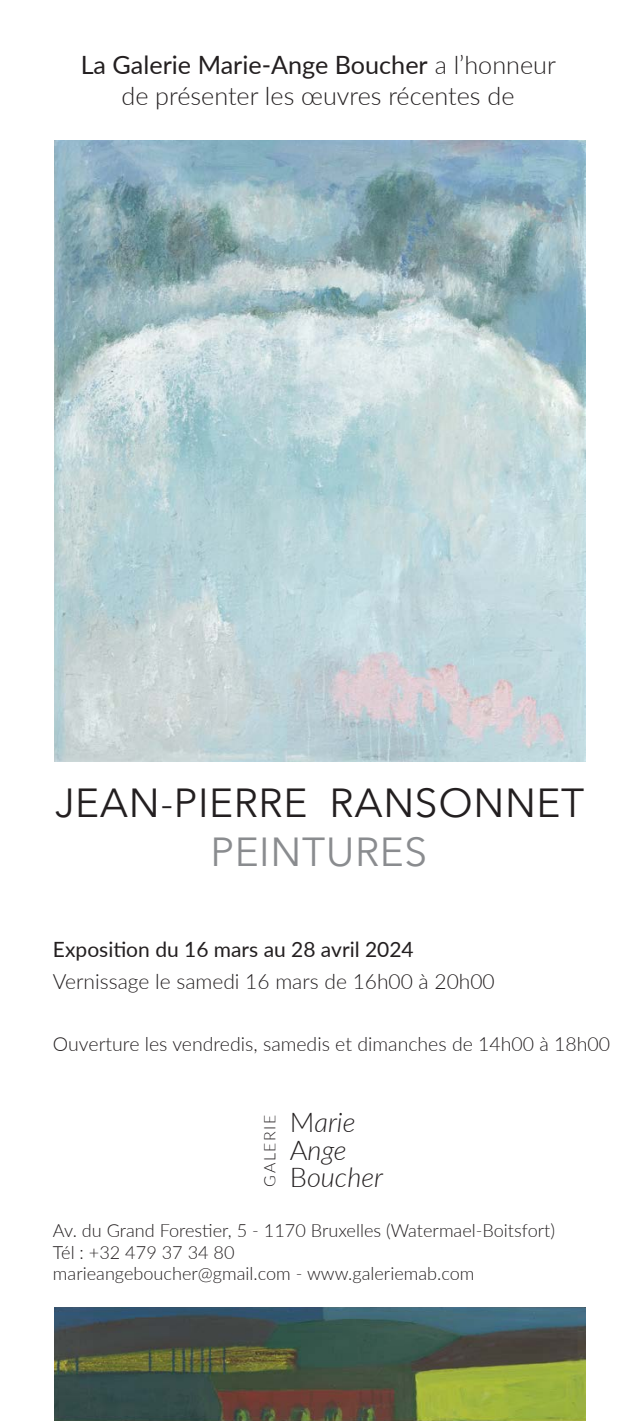
<style>
.page{position:relative;width:638px;height:1421px;background:#fff}
.page>*{position:absolute;margin:0;border:0;box-sizing:border-box;transform-origin:0 0}
.t1{font:40.5px/48.6px "Avenir Next";letter-spacing:.015em;color:#231f20;text-align:center}
.t2{font:italic 300 27.15px "Lato";color:#231f20}
.t3{font:25.2px "Lato";color:#231f20}
.t4{font:300 25.2px "Lato";color:#231f20}
.t5{font:300 21px "Lato";color:#231f20}
.t6{font:21px "Lato";color:#231f20}
.t7{font:300 19.5px "Lato";color:#231f20}
.t8{font:300 18.15px "Lato";color:#231f20}
.t9{font:300 15.9px "Lato";letter-spacing:.1em;color:#231f20}
.s1{font-weight:300}
.s2{color:#8a8c8f}
.s3{font-style:normal}
</style>
<div class="page">
<img style="left:54px;top:141px;width:531px;height:620px">
<img style="left:54px;top:1307px;width:531px;height:113px">
<p class="t3" style="left:81px;top:47px;width:477px">La Galerie Marie-Ange Boucher <span class="s1">a l’honneur</span></p>
<p class="t4" style="left:121px;top:78px;width:394px">de présenter les œuvres récentes de</p>
<p class="t1" style="left:55px;top:776px;width:531px">JEAN-PIERRE RANSONNET<br><span class="s2">PEINTURES</span></p>
<p class="t6" style="left:53px;top:933px;width:362px">Exposition du 16 mars au 28 avril 2024</p>
<p class="t5" style="left:53px;top:967px;width:443px">Vernissage le samedi 16 mars de 16h00 à 20h00</p>
<p class="t7" style="left:53px;top:1029px;width:559px">Ouverture les vendredis, samedis et dimanches de 14h00 à 18h00</p>
<p class="t9" style="left:259px;top:1186px;width:73px;rotate:-90deg">GALERIE</p>
<p class="t2" style="left:290px;top:1103px;width:67px"><span class="s3">M</span>arie</p>
<p class="t2" style="left:290px;top:1130px;width:58px"><span class="s3">A</span>nge</p>
<p class="t2" style="left:290px;top:1157px;width:95px"><span class="s3">B</span>oucher</p>
<p class="t8" style="left:53px;top:1217px;width:503px">Av. du Grand Forestier, 5 - 1170 Bruxelles (Watermael-Boitsfort)</p>
<p class="t8" style="left:53px;top:1239px;width:183px">Tél : +32 479 37 34 80</p>
<p class="t8" style="left:53px;top:1260px;width:423px">marieangeboucher@gmail.com - www.galeriemab.com</p>
</div>
